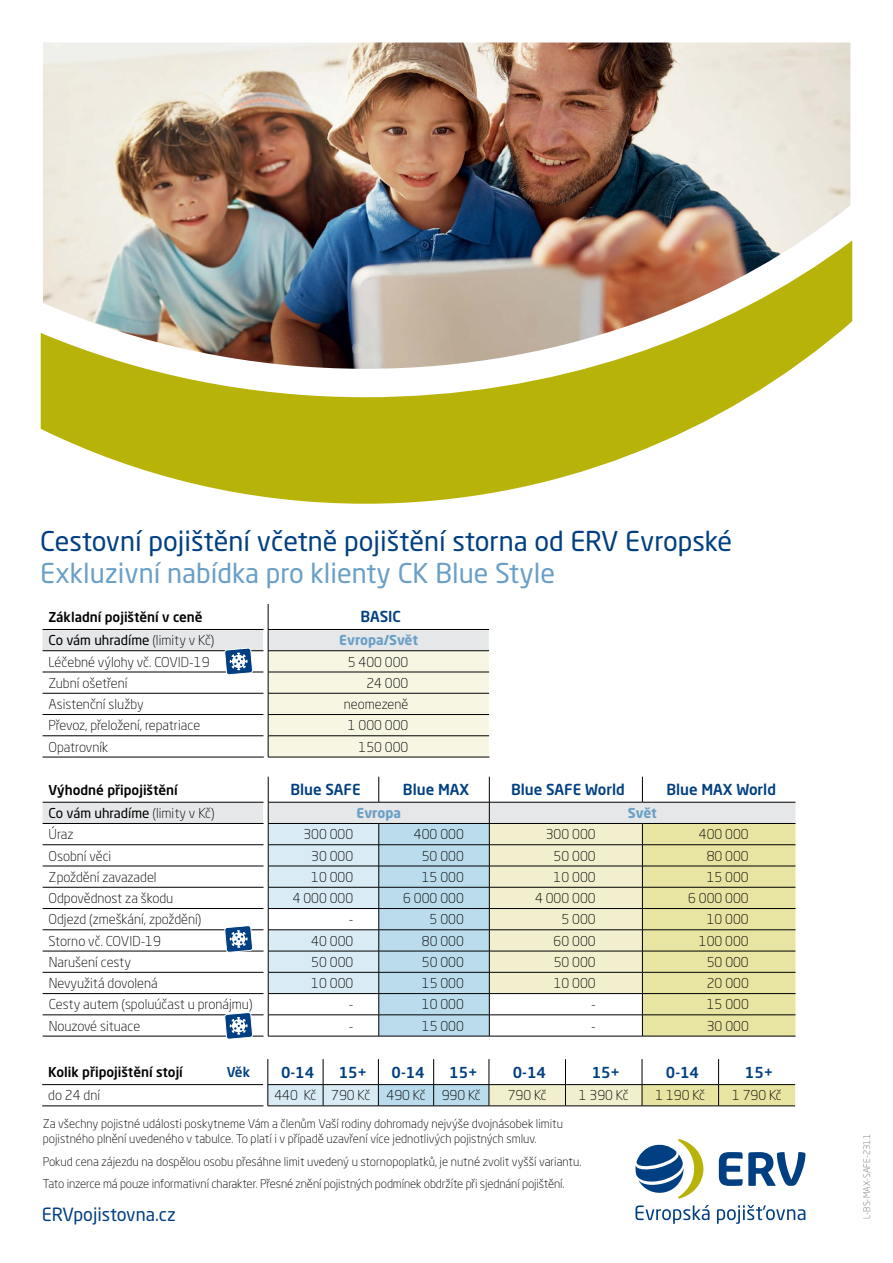
<style>
.page{position:relative;width:893px;height:1263px;background:#fff}
.page>*{position:absolute;margin:0;border:0;box-sizing:border-box;transform-origin:0 0}
.t1{font:27px "Neo Sans Pro";color:#003f81}
.t2{font:27px "Neo Sans Pro";color:#6a9fc7}
.t3{font:18px "Neo Sans Pro";color:#003f81}
.t4{font:500 15px "Neo Sans Pro";color:#003f81}
.t5{font:300 13.5px "Neo Sans Pro";color:#000}
.t6{font:500 13.5px "Neo Sans Pro";color:#000}
.t7{font:13.5px "Neo Sans Pro";color:#000}
.t8{font:700 13.5px "Neo Sans Pro";letter-spacing:-.005em;color:#6a9fc7}
.t9{font:500 13.5px "Neo Sans Pro";color:#003f81}
.t10{font:300 12px/14.4px "Neo Sans Pro";color:#000}
.t11{font:300 9px "Neo Sans Pro";color:#6d6e71}
.s1{font-weight:300}
</style>
<div class="page">
<svg style="left:719px;top:1152px;width:86px;height:34px"></svg>
<svg style="left:635px;top:1205px;width:74px;height:19px"></svg>
<svg style="left:717px;top:1205px;width:88px;height:19px"></svg>
<svg style="left:635px;top:1139px;width:68px;height:60px"></svg>
<img style="left:43px;top:43px;width:807px;height:161px">
<img style="left:40px;top:204px;width:811px;height:195px">
<img style="left:41px;top:240px;width:811px;height:264px">
<hr style="left:43px;top:757px;width:221px;height:1px;background:#000">
<hr style="left:268px;top:757px;width:221px;height:1px;background:#000">
<svg style="left:43px;top:604px;width:447px;height:153px"></svg>
<svg style="left:43px;top:777px;width:752px;height:262px"></svg>
<hr style="left:42px;top:1084px;width:221px;height:1px;background:#000">
<hr style="left:42px;top:1105px;width:222px;height:1px;background:#000">
<svg style="left:263px;top:1059px;width:532px;height:47px"></svg>
<h1 class="t1" style="left:40px;top:524px;width:693px">Cestovní pojištění včetně pojištění storna od ERV Evropské</h1>
<h1 class="t2" style="left:40px;top:556px;width:516px">Exkluzivní nabídka pro klienty CK Blue Style</h1>
<p class="t6" style="left:49px;top:608px;width:156px">Základní pojištění v ceně</p>
<p class="t4" style="left:361px;top:607px;width:42px">BASIC</p>
<p class="t7" style="left:49px;top:632px;width:167px">Co vám uhradíme <span class="s1">(limity v Kč)</span></p>
<p class="t8" style="left:339px;top:632px;width:80px">Evropa/Svět</p>
<p class="t5" style="left:49px;top:653px;width:162px">Léčebné výlohy vč. COVID-19</p>
<p class="t5" style="left:348px;top:653px;width:62px">5 400 000</p>
<p class="t5" style="left:49px;top:675px;width:81px">Zubní ošetření</p>
<p class="t5" style="left:366px;top:675px;width:44px">24 000</p>
<p class="t5" style="left:49px;top:696px;width:97px">Asistenční služby</p>
<p class="t5" style="left:344px;top:696px;width:66px">neomezeně</p>
<p class="t5" style="left:49px;top:717px;width:153px">Převoz, přeložení, repatriace</p>
<p class="t5" style="left:348px;top:717px;width:62px">1 000 000</p>
<p class="t5" style="left:49px;top:739px;width:61px">Opatrovník</p>
<p class="t5" style="left:359px;top:739px;width:51px">150 000</p>
<p class="t6" style="left:49px;top:781px;width:131px">Výhodné připojištění</p>
<p class="t4" style="left:290px;top:780px;width:72px">Blue SAFE</p>
<p class="t4" style="left:403px;top:780px;width:68px">Blue MAX</p>
<p class="t4" style="left:511px;top:780px;width:115px">Blue SAFE World</p>
<p class="t4" style="left:666px;top:780px;width:111px">Blue MAX World</p>
<p class="t7" style="left:49px;top:805px;width:167px">Co vám uhradíme <span class="s1">(limity v Kč)</span></p>
<p class="t8" style="left:357px;top:804px;width:46px">Evropa</p>
<p class="t8" style="left:628px;top:804px;width:30px">Svět</p>
<p class="t5" style="left:49px;top:826px;width:26px">Úraz</p>
<p class="t5" style="left:303px;top:826px;width:51px">300 000</p>
<p class="t5" style="left:414px;top:826px;width:51px">400 000</p>
<p class="t5" style="left:546px;top:826px;width:51px">300 000</p>
<p class="t5" style="left:699px;top:826px;width:51px">400 000</p>
<p class="t5" style="left:49px;top:847px;width:64px">Osobní věci</p>
<p class="t5" style="left:311px;top:847px;width:44px">30 000</p>
<p class="t5" style="left:422px;top:847px;width:44px">50 000</p>
<p class="t5" style="left:554px;top:847px;width:44px">50 000</p>
<p class="t5" style="left:707px;top:847px;width:44px">80 000</p>
<p class="t5" style="left:49px;top:869px;width:110px">Zpoždění zavazadel</p>
<p class="t5" style="left:311px;top:869px;width:44px">10 000</p>
<p class="t5" style="left:422px;top:869px;width:44px">15 000</p>
<p class="t5" style="left:554px;top:869px;width:44px">10 000</p>
<p class="t5" style="left:707px;top:869px;width:44px">15 000</p>
<p class="t5" style="left:49px;top:890px;width:126px">Odpovědnost za škodu</p>
<p class="t5" style="left:293px;top:890px;width:62px">4 000 000</p>
<p class="t5" style="left:403px;top:890px;width:62px">6 000 000</p>
<p class="t5" style="left:535px;top:890px;width:62px">4 000 000</p>
<p class="t5" style="left:688px;top:890px;width:62px">6 000 000</p>
<p class="t5" style="left:49px;top:911px;width:154px">Odjezd (zmeškání, zpoždění)</p>
<p class="t5" style="left:349px;top:911px;width:6px">-</p>
<p class="t5" style="left:430px;top:911px;width:36px">5 000</p>
<p class="t5" style="left:561px;top:911px;width:36px">5 000</p>
<p class="t5" style="left:707px;top:911px;width:44px">10 000</p>
<p class="t5" style="left:49px;top:933px;width:114px">Storno vč. COVID-19</p>
<p class="t5" style="left:311px;top:933px;width:44px">40 000</p>
<p class="t5" style="left:422px;top:933px;width:44px">80 000</p>
<p class="t5" style="left:554px;top:933px;width:44px">60 000</p>
<p class="t5" style="left:699px;top:933px;width:51px">100 000</p>
<p class="t5" style="left:49px;top:954px;width:84px">Narušení cesty</p>
<p class="t5" style="left:311px;top:954px;width:44px">50 000</p>
<p class="t5" style="left:422px;top:954px;width:44px">50 000</p>
<p class="t5" style="left:554px;top:954px;width:44px">50 000</p>
<p class="t5" style="left:707px;top:954px;width:44px">50 000</p>
<p class="t5" style="left:49px;top:975px;width:110px">Nevyužitá dovolená</p>
<p class="t5" style="left:311px;top:975px;width:44px">10 000</p>
<p class="t5" style="left:422px;top:975px;width:44px">15 000</p>
<p class="t5" style="left:554px;top:975px;width:44px">10 000</p>
<p class="t5" style="left:707px;top:975px;width:44px">20 000</p>
<p class="t5" style="left:49px;top:996px;width:205px">Cesty autem (spoluúčast u pronájmu)</p>
<p class="t5" style="left:349px;top:996px;width:6px">-</p>
<p class="t5" style="left:422px;top:996px;width:44px">10 000</p>
<p class="t5" style="left:591px;top:996px;width:6px">-</p>
<p class="t5" style="left:707px;top:996px;width:44px">15 000</p>
<p class="t5" style="left:49px;top:1018px;width:93px">Nouzové situace</p>
<p class="t5" style="left:349px;top:1018px;width:6px">-</p>
<p class="t5" style="left:422px;top:1018px;width:44px">15 000</p>
<p class="t5" style="left:591px;top:1018px;width:6px">-</p>
<p class="t5" style="left:707px;top:1018px;width:44px">30 000</p>
<p class="t6" style="left:48px;top:1063px;width:136px">Kolik připojištění stojí</p>
<p class="t9" style="left:227px;top:1063px;width:25px">Věk</p>
<p class="t4" style="left:281px;top:1062px;width:35px">0-14</p>
<p class="t4" style="left:339px;top:1062px;width:30px">15+</p>
<p class="t4" style="left:392px;top:1062px;width:35px">0-14</p>
<p class="t4" style="left:449px;top:1062px;width:30px">15+</p>
<p class="t4" style="left:513px;top:1062px;width:35px">0-14</p>
<p class="t4" style="left:592px;top:1062px;width:30px">15+</p>
<p class="t4" style="left:666px;top:1062px;width:35px">0-14</p>
<p class="t4" style="left:745px;top:1062px;width:30px">15+</p>
<p class="t5" style="left:48px;top:1087px;width:53px">do 24 dní</p>
<p class="t5" style="left:274px;top:1087px;width:208px">440 Kč 790 Kč 490 Kč 990 Kč</p>
<p class="t5" style="left:508px;top:1087px;width:41px">790 Kč</p>
<p class="t5" style="left:579px;top:1087px;width:51px">1 390 Kč</p>
<p class="t5" style="left:655px;top:1087px;width:51px">1 190 Kč</p>
<p class="t5" style="left:732px;top:1087px;width:51px">1 790 Kč</p>
<p class="t10" style="left:43px;top:1116px;width:522px">Za všechny pojistné události poskytneme Vám a členům Vaší rodiny dohromady nejvýše dvojnásobek limitu pojistného plnění uvedeného v tabulce. To platí i v případě uzavření více jednotlivých pojistných smluv.</p>
<p class="t10" style="left:43px;top:1149px;width:540px;line-height:23px">Pokud cena zájezdu na dospělou osobu přesáhne limit uvedený u stornopoplatků, je nutné zvolit vyšší variantu.<br>Tato inzerce má pouze informativní charakter. Přesné znění pojistných podmínek obdržíte při sjednání pojištění.</p>
<h2 class="t3" style="left:42px;top:1203px;width:135px">ERVpojistovna.cz</h2>
<p class="t11" style="left:861px;top:1218px;width:86px;rotate:-90deg">L-BS-MAX-SAFE-2311</p>
</div>
